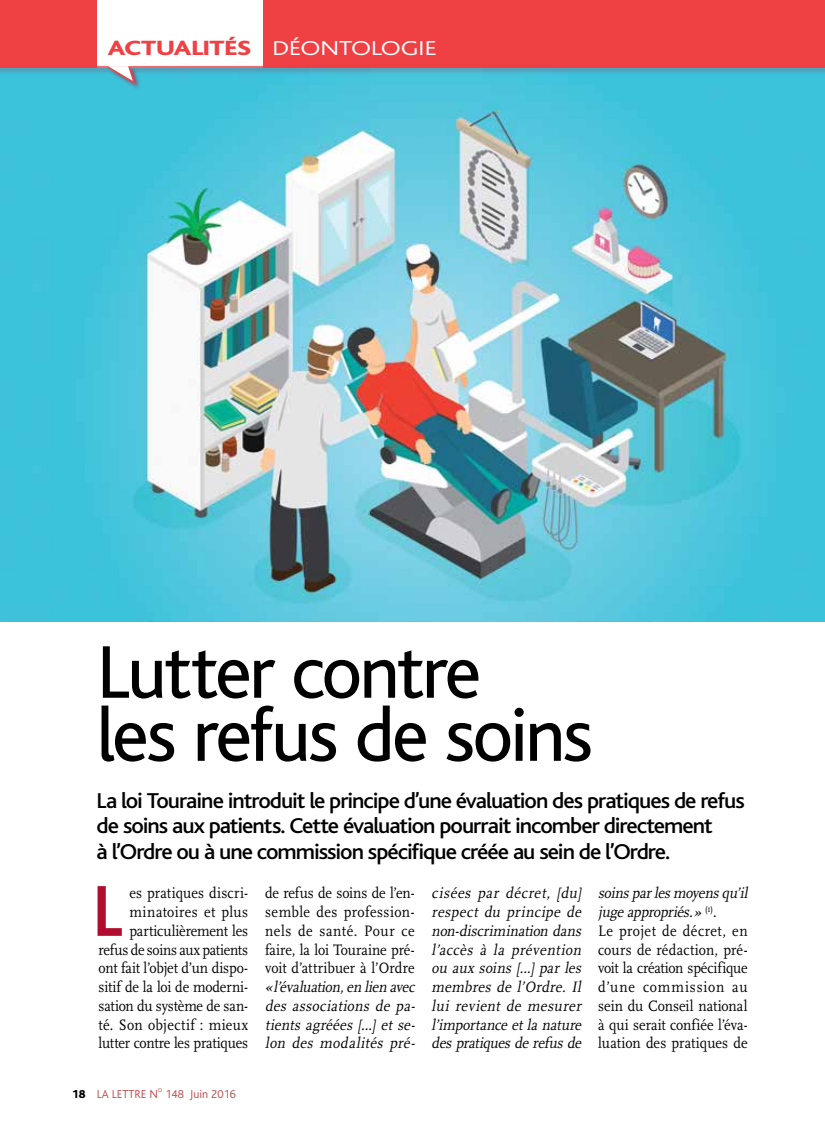
<style>
.page{position:relative;width:825px;height:1136px;background:#fff}
.page>*{position:absolute;margin:0;border:0;box-sizing:border-box;transform-origin:0 0}
.t1{font:78px/63px "Bliss";letter-spacing:-.035em;color:#000}
.t2{font:700 75.45px "Bliss";color:#b10b2d;scale:.9 1}
.t3{font:500 22.5px/25.5px "Bliss";letter-spacing:-.045em;color:#000;scale:1.04 1}
.t4{font:300 21px "Bliss";letter-spacing:-.015em;color:#fff;scale:1.28 1}
.t5{font:15.75px/18.8px "Scala";color:#000;scale:.9 1}
.t6{font:italic 15.75px/18.8px "Scala";color:#000;text-align:justify;scale:.9 1}
.t7{font:300 12px "Bliss";color:#bf4747}
.t8{font:800 12px "Bliss";color:#000}
.t9{font:300 6px "Bliss";color:#bf4747}
.s1{font-weight:800;font-size:21.6px;color:#ef4144}
.s2{font-style:italic}
</style>
<div class="page">
<img style="left:0;top:91px;width:825px;height:530px">
<div style="left:0;top:0;width:825px;height:68px;background:#ef4144"></div>
<div style="left:97px;top:0;width:165px;height:68px;background:#fff"></div>
<svg style="left:0;top:65px;width:825px;height:26px;background:#58b0c6"></svg>
<p class="t4" style="left:108px;top:37px;width:259px"><span class="s1">ACTUALITÉS</span> DÉONTOLOGIE</p>
<p class="t1" style="left:97px;top:642px;width:498px">Lutter contre<br>les refus de soins</p>
<p class="t3" style="left:97px;top:787px;width:625px">La loi Touraine introduit le principe d’une évaluation des pratiques de refus de soins aux patients. Cette évaluation pourrait incomber directement<br>à l’Ordre ou à une commission spécifique créée au sein de l’Ordre.</p>
<p class="t2" style="left:93px;top:871px;width:34px">L</p>
<p class="t5" style="left:99px;top:884px;width:168px;text-align:right">es pratiques discri&shy;minatoires et plus particulièrement les refus de soins aux patients ont fait l’objet d’un dispo&shy;sitif de la loi de moderni&shy;sation du système de san&shy;té. Son objectif : mieux lutter contre les pratiques</p>
<p class="t5" style="left:265px;top:883px;width:171px">de refus de soins de l’en&shy;semble des profession&shy;nels de santé. Pour ce faire, la loi Touraine pré&shy;voit d’attribuer à l’Ordre <span class="s2">«l’évaluation,en lien avec des associations de pa&shy;tients agréées […] et se&shy;lon des modalités pré-</span></p>
<p class="t6" style="left:432px;top:884px;width:171px">cisées par décret, [du] respect du principe de non- discrimination dans l’accès à la prévention ou aux soins […] par les membres de l’Ordre. Il lui revient de mesurer l’importance et la nature des pratiques de refus de</p>
<p class="t5" style="left:598px;top:884px;width:171px"><span class="s2">soinsparlesmoyensqu’il juge appropriés.»</span> <sup>(</sup> <sup>1</sup> <sup>)</sup> .<br>Le projet de décret, en cours de rédaction, pré&shy;voit la création spécifique d’une commission au sein du Conseil national à qui serait confiée l’éva&shy;luation des pratiques de</p>
<p class="t7" style="left:97px;top:1087px;width:63px">LA LETTRE N</p>
<p class="t9" style="left:158px;top:1086px;width:6px">O</p>
<p class="t8" style="left:72px;top:1087px;width:15px">18</p>
<p class="t7" style="left:165px;top:1087px;width:72px">148 Juin 2016</p>
</div>
